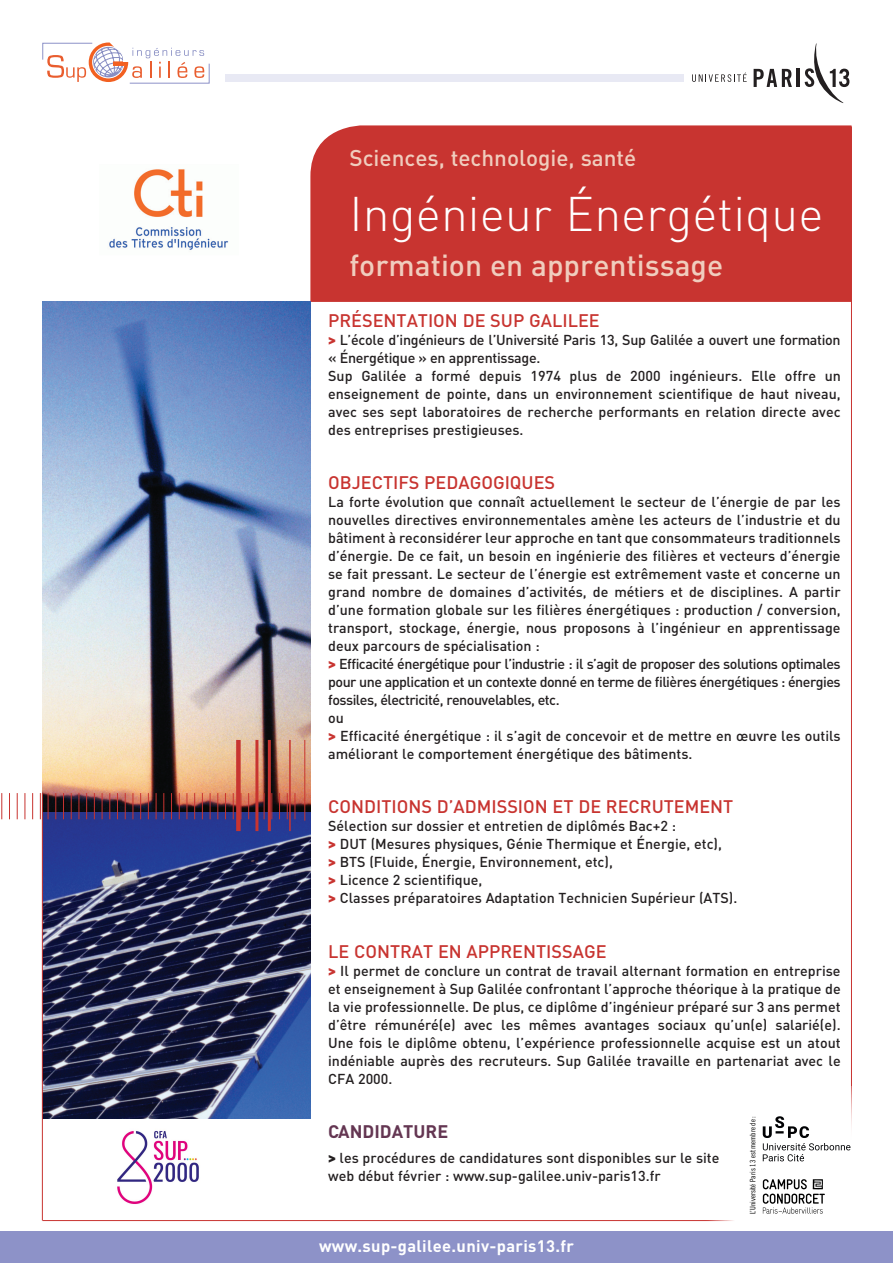
<style>
.page{position:relative;width:893px;height:1263px;background:#fff}
.page>*{position:absolute;margin:0;border:0;box-sizing:border-box;transform-origin:0 0}
.t1{font:300 48px "DIN";letter-spacing:.005em;color:#fff}
.t2{font:500 30px "DIN";color:#f0cdbe}
.t3{font:500 22.5px "DIN";color:#f0cdbe}
.t4{font:500 18px "DIN";color:#c83430}
.t5{font:700 18px "DIN";color:#643652}
.t6{font:700 16.5px "DIN";letter-spacing:.02em;color:#fff}
.t7{font:500 14.25px/18px "DIN";color:#231f20;text-align:justify}
.t8{font:500 14.25px/18px "DIN";letter-spacing:-.02em;color:#231f20}
.t9{font:7.65px "Trade Gothic Cond Eighteen";color:#000}
.s1{font-weight:900;color:#c83430}
.s2{font-weight:900}
</style>
<div class="page">
<div style="left:310px;top:125px;width:541px;height:177px;background:#c83430"></div>
<img style="left:43px;top:302px;width:267px;height:510px">
<img style="left:43px;top:812px;width:267px;height:306px">
<div style="left:236px;top:740px;width:5px;height:91px;background:#c83430"></div>
<hr style="left:255px;top:740px;width:3px;height:91px;background:#c83430">
<hr style="left:268px;top:740px;width:3px;height:91px;background:#c83430">
<hr style="left:289px;top:740px;width:2px;height:91px;background:#c83430">
<svg style="left:1px;top:793px;width:1px;height:26px"></svg>
<svg style="left:9px;top:793px;width:1px;height:26px"></svg>
<svg style="left:17px;top:793px;width:1px;height:26px"></svg>
<svg style="left:25px;top:793px;width:1px;height:26px"></svg>
<svg style="left:32px;top:793px;width:1px;height:26px"></svg>
<svg style="left:40px;top:793px;width:1px;height:26px"></svg>
<svg style="left:48px;top:793px;width:1px;height:26px"></svg>
<svg style="left:55px;top:793px;width:1px;height:26px"></svg>
<svg style="left:63px;top:793px;width:1px;height:26px"></svg>
<svg style="left:71px;top:793px;width:1px;height:26px"></svg>
<svg style="left:79px;top:793px;width:1px;height:26px"></svg>
<svg style="left:86px;top:793px;width:1px;height:26px"></svg>
<svg style="left:94px;top:793px;width:1px;height:26px"></svg>
<svg style="left:102px;top:793px;width:1px;height:26px"></svg>
<svg style="left:109px;top:793px;width:1px;height:26px"></svg>
<svg style="left:117px;top:793px;width:1px;height:26px"></svg>
<svg style="left:125px;top:793px;width:1px;height:26px"></svg>
<svg style="left:133px;top:793px;width:1px;height:26px"></svg>
<svg style="left:140px;top:793px;width:1px;height:26px"></svg>
<svg style="left:148px;top:793px;width:1px;height:26px"></svg>
<svg style="left:156px;top:793px;width:1px;height:26px"></svg>
<svg style="left:163px;top:793px;width:1px;height:26px"></svg>
<svg style="left:171px;top:793px;width:1px;height:26px"></svg>
<svg style="left:179px;top:793px;width:1px;height:26px"></svg>
<svg style="left:187px;top:793px;width:1px;height:26px"></svg>
<svg style="left:194px;top:793px;width:1px;height:26px"></svg>
<svg style="left:202px;top:793px;width:1px;height:26px"></svg>
<svg style="left:210px;top:793px;width:1px;height:26px"></svg>
<svg style="left:217px;top:793px;width:1px;height:26px"></svg>
<svg style="left:225px;top:793px;width:1px;height:26px"></svg>
<svg style="left:233px;top:793px;width:1px;height:26px"></svg>
<svg style="left:241px;top:793px;width:1px;height:26px"></svg>
<svg style="left:248px;top:793px;width:1px;height:26px"></svg>
<svg style="left:264px;top:793px;width:1px;height:26px"></svg>
<svg style="left:271px;top:793px;width:1px;height:26px"></svg>
<svg style="left:279px;top:793px;width:1px;height:26px"></svg>
<svg style="left:287px;top:793px;width:1px;height:26px"></svg>
<svg style="left:295px;top:793px;width:1px;height:26px"></svg>
<hr style="left:304px;top:740px;width:1px;height:81px;background:#c83430">
<hr style="left:42px;top:793px;width:1px;height:427px;background:#c83430">
<hr style="left:851px;top:126px;width:1px;height:1094px;background:#c83430">
<hr style="left:43px;top:1220px;width:808px;height:1px;background:#c83430">
<div style="left:0;top:1231px;width:893px;height:32px;background:#8d92c8"></div>
<hr style="left:797px;top:69px;width:3px;height:18px;background:#231f20">
<svg style="left:754px;top:69px;width:38px;height:18px"></svg>
<svg style="left:805px;top:43px;width:44px;height:60px"></svg>
<svg style="left:692px;top:73px;width:55px;height:9px"></svg>
<div style="left:810px;top:1086px;width:66px;height:140px;background:#fff"></div>
<div style="left:707px;top:1188px;width:135px;height:41px;background:#fff"></div>
<div style="left:225px;top:74px;width:459px;height:8px;background:#e8e9f4"></div>
<svg style="left:43px;top:43px;width:167px;height:41px"></svg>
<svg style="left:763px;top:1116px;width:87px;height:45px"></svg>
<svg style="left:763px;top:1179px;width:62px;height:35px"></svg>
<img style="left:109px;top:169px;width:120px;height:81px">
<img style="left:117px;top:1131px;width:82px;height:73px">
<p class="t3" style="left:349px;top:144px;width:289px">Sciences, technologie, santé</p>
<p class="t1" style="left:349px;top:185px;width:475px">Ingénieur Énergétique</p>
<p class="t2" style="left:349px;top:246px;width:375px">formation en apprentissage</p>
<p class="t4" style="left:328px;top:309px;width:273px">PRÉSENTATION DE SUP GALILEE</p>
<p class="t8" style="left:328px;top:331px;width:514px"><span class="s1">&gt;</span> L’école d’ingénieurs de l’Université Paris 13, Sup Galilée a ouvert une formation « Énergétique » en apprentissage.</p>
<p class="t7" style="left:328px;top:367px;width:514px">Sup Galilée a formé depuis 1974 plus de 2000 ingénieurs. Elle offre un enseignement de pointe, dans un environnement scientifique de haut niveau, avec ses sept laboratoires de recherche performants en relation directe avec des entreprises prestigieuses.</p>
<p class="t4" style="left:328px;top:471px;width:229px">OBJECTIFS PEDAGOGIQUES</p>
<p class="t7" style="left:328px;top:493px;width:514px">La forte évolution que connaît actuellement le secteur de l’énergie de par les nouvelles directives environnementales amène les acteurs de l’industrie et du bâtiment à reconsidérer leur approche en tant que consommateurs traditionnels d’énergie. De ce fait, un besoin en ingénierie des filières et vecteurs d’énergie se fait pressant. Le secteur de l’énergie est extrêmement vaste et concerne un grand nombre de domaines d’activités, de métiers et de disciplines. A partir d’une formation globale sur les filières énergétiques : production / conversion, transport, stockage, énergie, nous proposons à l’ingénieur en apprentissage deux parcours de spécialisation :</p>
<p class="t7" style="left:328px;top:655px;width:514px"><span class="s1">&gt;</span> Efficacité énergétique pour l’industrie : il s’agit de proposer des solutions optimales pour une application et un contexte donné en terme de filières énergétiques : énergies fossiles, électricité, renouvelables, etc.</p>
<p class="t7" style="left:328px;top:709px;width:17px">ou</p>
<p class="t7" style="left:328px;top:727px;width:514px"><span class="s1">&gt;</span> Efficacité énergétique : il s’agit de concevoir et de mettre en œuvre les outils améliorant le comportement énergétique des bâtiments.</p>
<p class="t4" style="left:328px;top:795px;width:407px">CONDITIONS D’ADMISSION ET DE RECRUTEMENT</p>
<p class="t7" style="left:328px;top:817px;width:349px">Sélection sur dossier et entretien de diplômés Bac+2 :</p>
<p class="t7" style="left:328px;top:835px;width:395px"><span class="s1">&gt;</span> DUT (Mesures physiques, Génie Thermique et Énergie, etc),</p>
<p class="t7" style="left:328px;top:853px;width:286px"><span class="s1">&gt;</span> BTS (Fluide, Énergie, Environnement, etc),</p>
<p class="t7" style="left:328px;top:871px;width:156px"><span class="s1">&gt;</span> Licence 2 scientifique,</p>
<p class="t7" style="left:328px;top:889px;width:411px"><span class="s1">&gt;</span> Classes préparatoires Adaptation Technicien Supérieur (ATS).</p>
<p class="t4" style="left:328px;top:939px;width:280px">LE CONTRAT EN APPRENTISSAGE</p>
<p class="t7" style="left:328px;top:961px;width:514px"><span class="s1">&gt;</span> Il permet de conclure un contrat de travail alternant formation en entreprise et enseignement à Sup Galilée confrontant l’approche théorique à la pratique de la vie professionnelle. De plus, ce diplôme d’ingénieur préparé sur 3 ans permet d’être rémunéré(e) avec les mêmes avantages sociaux qu’un(e) salarié(e).<br>Une fois le diplôme obtenu, l’expérience professionnelle acquise est un atout indéniable auprès des recruteurs. Sup Galilée travaille en partenariat avec le CFA 2000.</p>
<p class="t5" style="left:328px;top:1119px;width:122px">CANDIDATURE</p>
<p class="t7" style="left:328px;top:1148px;width:393px"><span class="s2">&gt;</span> les procédures de candidatures sont disponibles sur le site</p>
<p class="t7" style="left:328px;top:1166px;width:334px">web début février : www.sup-galilee.univ-paris13.fr</p>
<p class="t6" style="left:319px;top:1235px;width:256px">www.sup-galilee.univ-paris13.fr</p>
<p class="t9" style="left:748px;top:1214px;width:100px;rotate:-90deg">L’Université Paris 13 est membre de :</p>
</div>
